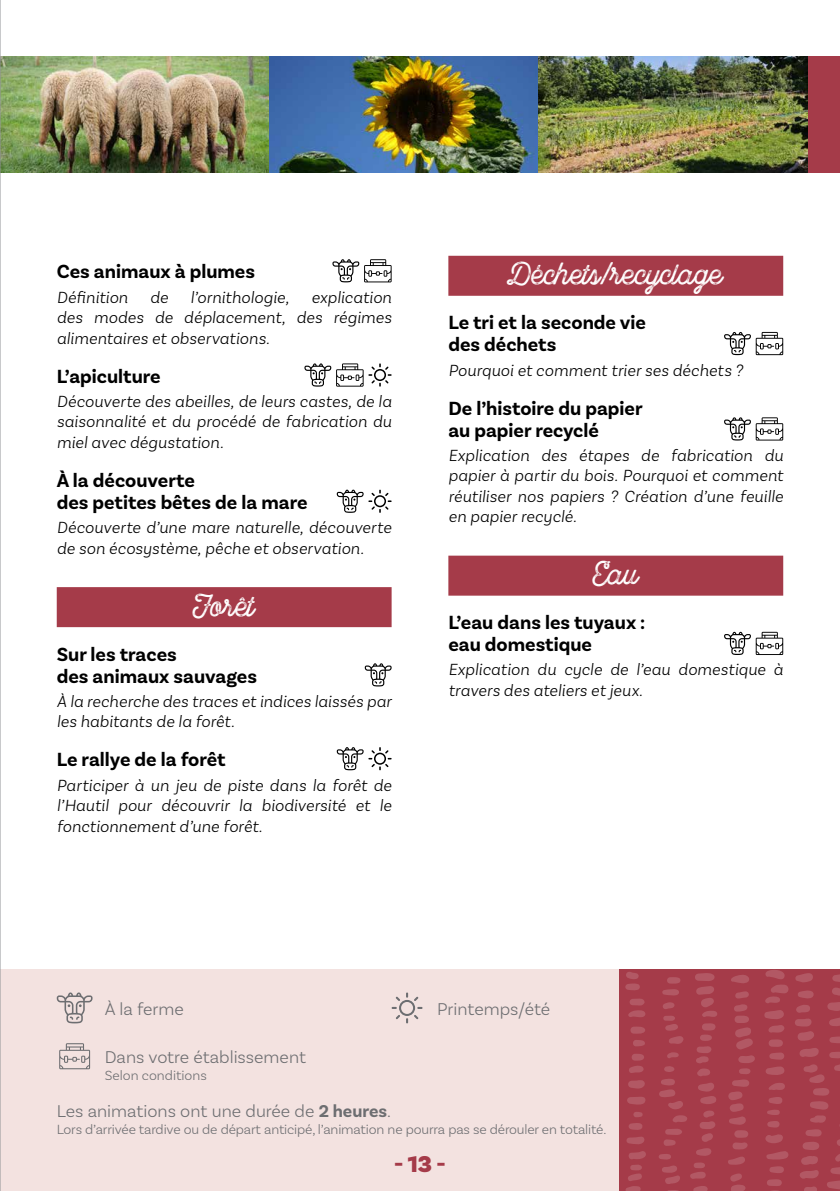
<style>
.page{position:relative;width:840px;height:1191px;background:#fff}
.page>*{position:absolute;margin:0;border:0;box-sizing:border-box;transform-origin:0 0}
.t1{font:700 30px "Local Brewery Three";color:#fff}
.t2{font:900 24px "Basic Sans";color:#a53b49}
.t3{font:700 20px/22px "Basic Sans";color:#000}
.t4{font:300 18px "Basic Sans";color:#6d6e71}
.t5{font:italic 300 17px/20.4px "Basic Sans";letter-spacing:.01em;color:#000;text-align:justify}
.t6{font:300 14px "Basic Sans";letter-spacing:-.01em;color:#6d6e71}
.s1{font-style:inherit}
.s2{font-weight:700}
</style>
<div class="page">
<div style="left:807px;top:57px;width:32px;height:116px;background:#a53b49"></div>
<div style="left:618px;top:969px;width:221px;height:222px;background:#a53b49"></div>
<div style="left:57px;top:587px;width:334px;height:40px;background:#a53b49"></div>
<svg style="left:332px;top:259px;width:59px;height:23px"></svg>
<svg style="left:304px;top:363px;width:87px;height:23px"></svg>
<svg style="left:336px;top:489px;width:55px;height:24px"></svg>
<svg style="left:364px;top:663px;width:27px;height:23px"></svg>
<svg style="left:336px;top:747px;width:55px;height:23px"></svg>
<div style="left:448px;top:256px;width:334px;height:40px;background:#a53b49"></div>
<div style="left:448px;top:555px;width:334px;height:40px;background:#a53b49"></div>
<svg style="left:724px;top:332px;width:58px;height:23px"></svg>
<svg style="left:724px;top:417px;width:58px;height:23px"></svg>
<svg style="left:724px;top:632px;width:58px;height:23px"></svg>
<div style="left:0;top:969px;width:618px;height:222px;background:#f3e2e0"></div>
<svg style="left:391px;top:992px;width:31px;height:31px"></svg>
<svg style="left:59px;top:1043px;width:31px;height:26px"></svg>
<svg style="left:57px;top:992px;width:35px;height:31px"></svg>
<img style="left:1px;top:57px;width:806px;height:116px">
<svg style="left:626px;top:1137px;width:20px;height:54px"></svg>
<svg style="left:627px;top:1097px;width:18px;height:33px"></svg>
<svg style="left:628px;top:1054px;width:17px;height:34px"></svg>
<svg style="left:630px;top:1026px;width:15px;height:20px"></svg>
<svg style="left:628px;top:998px;width:17px;height:19px"></svg>
<svg style="left:625px;top:972px;width:15px;height:18px"></svg>
<svg style="left:662px;top:1165px;width:18px;height:26px"></svg>
<svg style="left:659px;top:1154px;width:12px;height:5px"></svg>
<svg style="left:664px;top:1129px;width:18px;height:17px"></svg>
<svg style="left:673px;top:1115px;width:14px;height:7px"></svg>
<svg style="left:659px;top:1079px;width:24px;height:30px"></svg>
<svg style="left:664px;top:1066px;width:10px;height:6px"></svg>
<svg style="left:667px;top:1052px;width:11px;height:6px"></svg>
<svg style="left:663px;top:1016px;width:21px;height:28px"></svg>
<svg style="left:662px;top:977px;width:18px;height:32px"></svg>
<svg style="left:693px;top:1186px;width:15px;height:5px"></svg>
<svg style="left:690px;top:1162px;width:16px;height:17px"></svg>
<svg style="left:696px;top:1110px;width:19px;height:46px"></svg>
<svg style="left:698px;top:1083px;width:18px;height:21px"></svg>
<svg style="left:695px;top:973px;width:22px;height:103px"></svg>
<svg style="left:730px;top:1173px;width:15px;height:18px"></svg>
<svg style="left:728px;top:1157px;width:17px;height:8px"></svg>
<svg style="left:728px;top:1004px;width:27px;height:146px"></svg>
<svg style="left:735px;top:991px;width:13px;height:7px"></svg>
<svg style="left:731px;top:975px;width:18px;height:8px"></svg>
<svg style="left:764px;top:970px;width:75px;height:221px"></svg>
<hr style="left:0;top:0;width:1px;height:1191px;background:#939598">
<p class="t3" style="left:57px;top:261px;width:200px">Ces animaux à plumes</p>
<p class="t5" style="left:57px;top:287px;width:73px">Définition</p>
<p class="t5" style="left:150px;top:287px;width:20px">de</p>
<p class="t5" style="left:190px;top:287px;width:100px">l’ornithologie,</p>
<p class="t5" style="left:57px;top:287px;width:336px;text-indent:254px">explication des modes de déplacement, des régimes alimentaires et observations.</p>
<p class="t3" style="left:57px;top:365px;width:105px">L’apiculture</p>
<p class="t5" style="left:57px;top:391px;width:336px">Découverte des abeilles, de leurs castes, de la saisonnalité et du procédé de fabrication du miel avec dégustation.</p>
<p class="t3" style="left:57px;top:469px;width:252px">À la découverte<br>des petites bêtes de la mare</p>
<p class="t5" style="left:57px;top:517px;width:336px">Découverte d’une mare naturelle, découverte de son écosystème, pêche et observation.</p>
<h1 class="t1" style="left:194px;top:588px;width:62px">Forêt</h1>
<p class="t3" style="left:57px;top:643px;width:202px">Sur les traces<br>des animaux sauvages</p>
<p class="t5" style="left:57px;top:691px;width:336px">À la recherche des traces et indices laissés par les habitants de la forêt.</p>
<p class="t3" style="left:57px;top:749px;width:170px">Le rallye de la forêt</p>
<p class="t5" style="left:57px;top:774px;width:336px">Participer à un jeu de piste dans la forêt de l’Hautil pour découvrir la biodiversité et le fonctionnement d’une forêt.</p>
<h1 class="t1" style="left:509px;top:256px;width:215px">Déchets/recyclage</h1>
<p class="t3" style="left:448px;top:312px;width:199px">Le tri et la seconde vie des déchets</p>
<p class="t5" style="left:448px;top:359px;width:296px">Pourquoi et comment trier ses déchets ?</p>
<p class="t3" style="left:448px;top:397px;width:196px">De l’histoire du papier au papier recyclé</p>
<p class="t5" style="left:448px;top:445px;width:336px">Explication des étapes de fabrication du papier à partir du bois. Pourquoi et comment réutiliser nos papiers ? Création d’une feuille en papier recyclé.</p>
<h1 class="t1" style="left:593px;top:556px;width:46px">Eau</h1>
<p class="t3" style="left:448px;top:611px;width:198px">L’eau dans les tuyaux : eau domestique</p>
<p class="t5" style="left:448px;top:659px;width:336px">Explication du cycle de l’eau domestique à travers des ateliers et jeux.</p>
<p class="t4" style="left:105px;top:998px;width:81px"><span class="s1">À</span> la ferme</p>
<p class="t4" style="left:105px;top:1046px;width:203px">Dans votre établissement</p>
<p class="t4" style="left:437px;top:998px;width:115px">Printemps/été</p>
<p class="t6" style="left:105px;top:1067px;width:103px">Selon conditions</p>
<p class="t4" style="left:57px;top:1100px;width:335px">Les animations ont une durée de <span class="s2">2 heures</span>.</p>
<p class="t6" style="left:57px;top:1121px;width:551px">Lors d’arrivée tardive ou de départ anticipé, l’animation ne pourra pas se dérouler en totalité.</p>
<h2 class="t2" style="left:394px;top:1149px;width:53px">- 13 -</h2>
</div>
